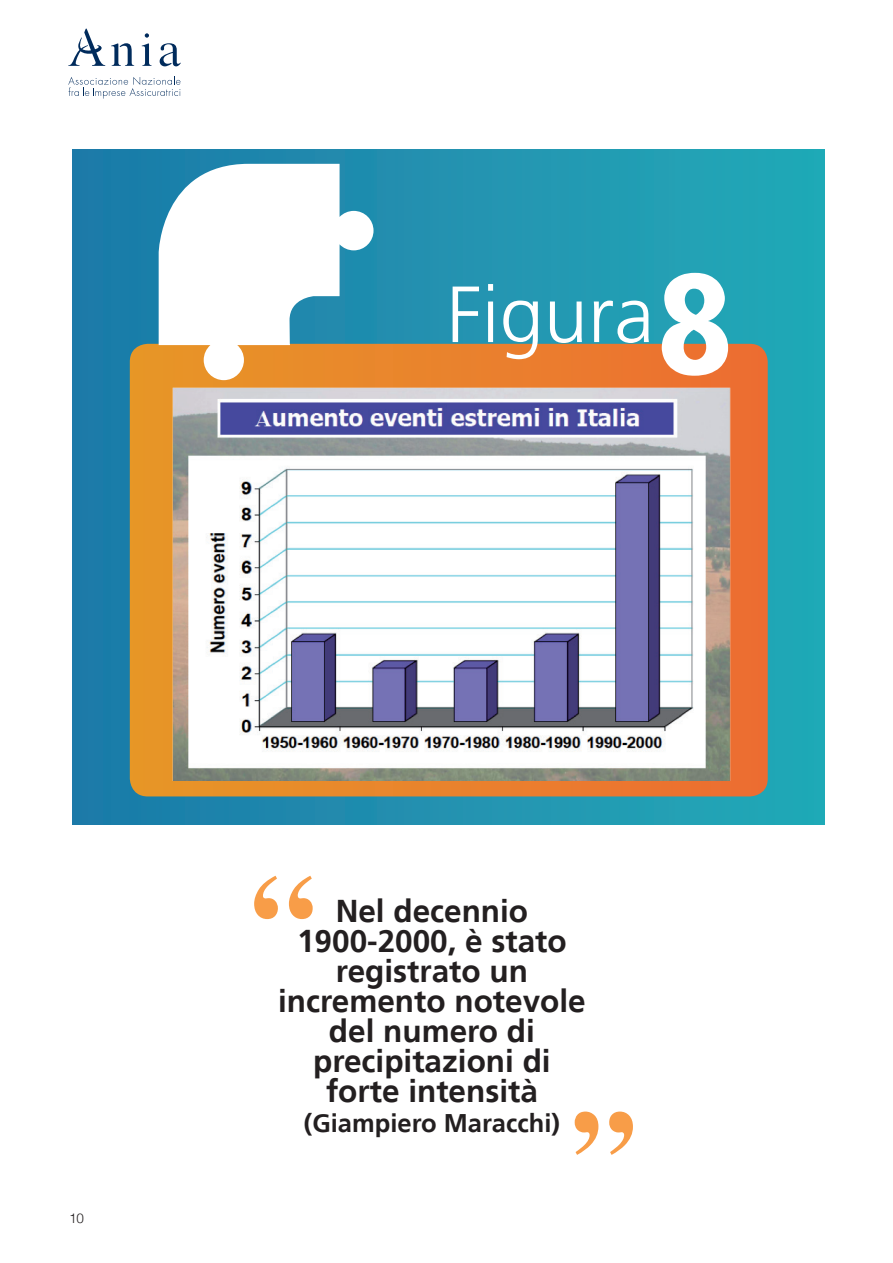
<style>
.page{position:relative;width:893px;height:1263px;background:#fff}
.page>*{position:absolute;margin:0;border:0;box-sizing:border-box;transform-origin:0 0}
.t1{font:700 129px "Times";color:#f89d48}
.t2{font:300 79.5px "Frutiger LT";color:#fff}
.t3{font:700 31.5px/30px "Frutiger LT";color:#231f20;text-align:center}
.t4{font:700 25.5px "Frutiger LT";color:#231f20}
.t5{font:300 13.5px "Helvetica";color:#231f20}
.s1{font-weight:900;font-stretch:condensed;font-size:142.5px}
</style>
<div class="page">
<svg style="left:68px;top:29px;width:37px;height:37px"></svg>
<svg style="left:111px;top:43px;width:23px;height:23px"></svg>
<svg style="left:142px;top:33px;width:10px;height:33px"></svg>
<svg style="left:160px;top:43px;width:21px;height:23px"></svg>
<svg style="left:68px;top:76px;width:113px;height:23px"></svg>
<div style="left:73px;top:150px;width:752px;height:675px;background:linear-gradient(to right,#207aa6,#24aab7)"></div>
<svg style="left:130px;top:344px;width:638px;height:452px;background:#e7822f"></svg>
<svg style="left:159px;top:164px;width:214px;height:216px"></svg>
<img style="left:173px;top:388px;width:558px;height:392px">
<h2 class="t2" style="left:446px;top:270px;width:287px">Figura<span class="s1">8</span></h2>
<p class="t5" style="left:69px;top:1208px;width:17px">10</p>
<h1 class="t1" style="left:250px;top:798px;width:66px">“</h1>
<p class="t3" style="left:278px;top:896px;width:309px">Nel decennio<br>1900-2000, è stato registrato un incremento notevole del numero di precipitazioni di forte intensità</p>
<p class="t4" style="left:304px;top:1108px;width:257px">(Giampiero Maracchi)</p>
<h1 class="t1" style="left:571px;top:1034px;width:66px">”</h1>
</div>
